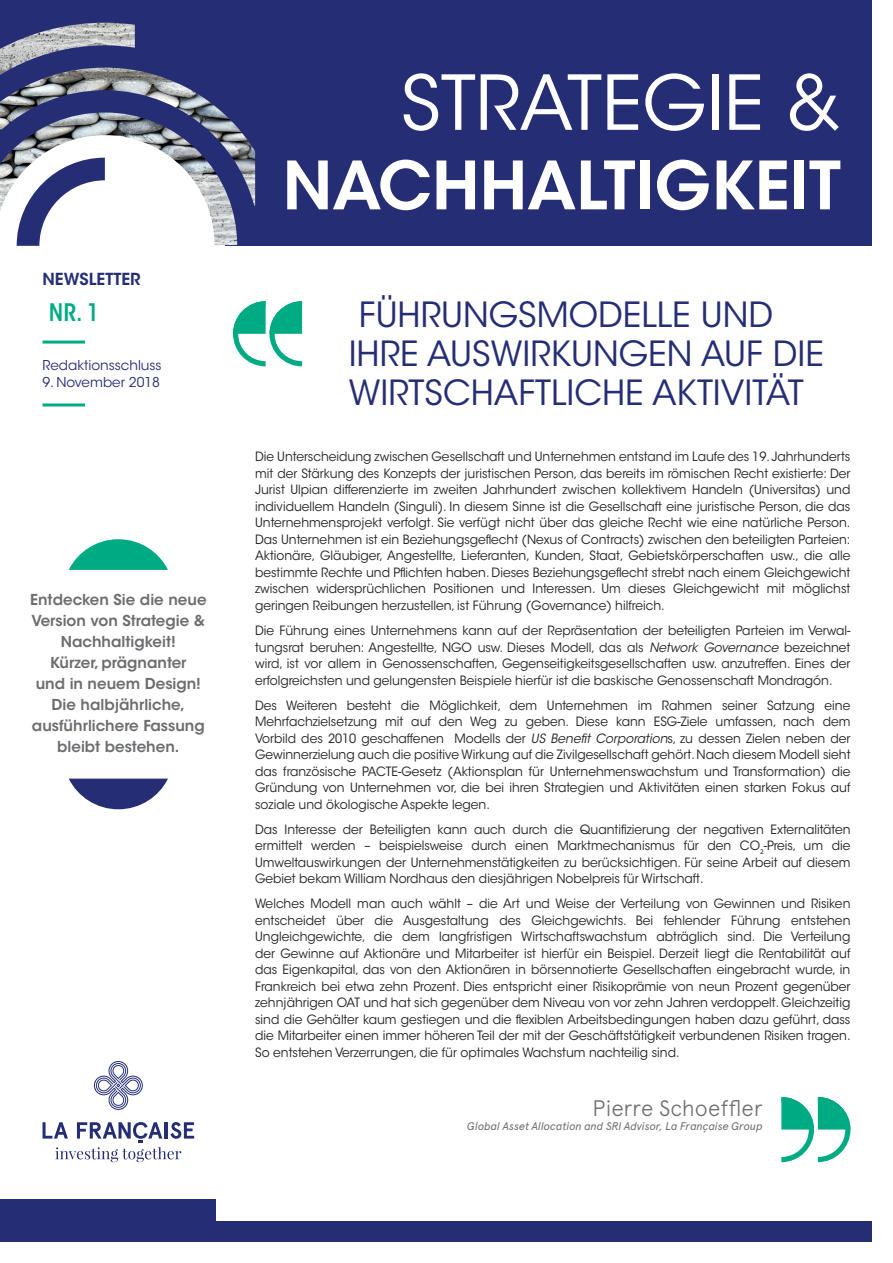
<style>
.page{position:relative;width:893px;height:1263px;background:#fff}
.page>*{position:absolute;margin:0;border:0;box-sizing:border-box;transform-origin:0 0}
.t1{font:75px "ITC Avant Garde Std";color:#fff}
.t2{font:600 66px "ITC Avant Garde Std";color:#fff}
.t3{font:34.5px/39px "ITC Avant Garde Std";color:#252e75}
.t4{font:600 condensed 24px "ITC Avant Garde Std";color:#00ab84}
.t5{font:300 22.5px "Apercu";letter-spacing:-.005em;color:#6c6d70}
.t6{font:600 16.5px "ITC Avant Garde Std";color:#252e75}
.t7{font:600 15px/21px "ITC Avant Garde Std";color:#6c6d70;text-align:center}
.t8{font:13.5px "ITC Avant Garde Std";color:#252e75}
.t9{font:12.75px/16.5px "ITC Avant Garde Std";color:#231f20;text-align:justify;scale:.96 1}
.t10{font:italic 11.1px "Apercu";letter-spacing:-.01em;color:#6c6d70}
.s1{font-style:italic}
</style>
<div class="page">
<div style="left:0;top:0;width:872px;height:245px;background:#252e75"></div>
<img style="left:0;top:23px;width:255px;height:222px">
<svg style="left:17px;top:158px;width:88px;height:88px"></svg>
<svg style="left:43px;top:1122px;width:151px;height:40px"></svg>
<svg style="left:94px;top:1061px;width:49px;height:49px"></svg>
<hr style="left:43px;top:341px;width:42px;height:3px;background:#00ab84">
<hr style="left:43px;top:403px;width:42px;height:3px;background:#00ab84">
<svg style="left:233px;top:301px;width:69px;height:65px"></svg>
<div style="left:0;top:1199px;width:872px;height:43px;background:#252e75"></div>
<div style="left:217px;top:1189px;width:676px;height:31px;background:#fff"></div>
<svg style="left:781px;top:1097px;width:69px;height:65px"></svg>
<svg style="left:69px;top:779px;width:99px;height:30px"></svg>
<svg style="left:69px;top:539px;width:99px;height:31px"></svg>
<p class="t6" style="left:43px;top:268px;width:99px">NEWSLETTER</p>
<h3 class="t4" style="left:49px;top:297px;width:52px">NR. 1</h3>
<p class="t8" style="left:43px;top:357px;width:121px">Redaktionsschluss</p>
<p class="t8" style="left:43px;top:374px;width:119px">9. November 2018</p>
<p class="t7" style="left:30px;top:589px;width:178px">Entdecken Sie die neue<br>Version von Strategie &amp;<br>Nachhaltigkeit!<br>Kürzer, prägnanter<br>und in neuem Design!<br>Die halbjährliche, ausführlichere Fassung bleibt bestehen.</p>
<h1 class="t1" style="left:401px;top:57px;width:442px">STRATEGIE &amp;</h1>
<h2 class="t2" style="left:283px;top:143px;width:560px">NACHHALTIGKEIT</h2>
<h3 class="t3" style="left:349px;top:295px;width:477px">FÜHRUNGSMODELLE UND<br>IHRE AUSWIRKUNGEN AUF DIE<br>WIRTSCHAFTLICHE AKTIVITÄT</h3>
<p class="t9" style="left:255px;top:449px;width:622px">Die Unterscheidung zwischen Gesellschaft und Unternehmen entstand im Laufe des 19. Jahrhunderts mit der Stärkung des Konzepts der juristischen Person, das bereits im römischen Recht existierte: Der Jurist Ulpian differenzierte im zweiten Jahrhundert zwischen kollektivem Handeln (Universitas) und individuellem Handeln (Singuli). In diesem Sinne ist die Gesellschaft eine juristische Person, die das Unternehmensprojekt verfolgt. Sie verfügt nicht über das gleiche Recht wie eine natürliche Person.<br>Das Unternehmen ist ein Beziehungsgeflecht (Nexus of Contracts) zwischen den beteiligten Parteien:<br>Aktionäre, Gläubiger, Angestellte, Lieferanten, Kunden, Staat, Gebietskörperschaften usw., die alle bestimmte Rechte und Pflichten haben. Dieses Beziehungsgeflecht strebt nach einem Gleichgewicht zwischen widersprüchlichen Positionen und Interessen. Um dieses Gleichgewicht mit möglichst geringen Reibungen herzustellen, ist Führung (Governance) hilfreich.</p>
<p class="t9" style="left:255px;top:622px;width:622px">Die Führung eines Unternehmens kann auf der Repräsentation der beteiligten Parteien im Verwal&shy;tungsrat beruhen: Angestellte, NGO usw. Dieses Modell, das als <span class="s1">Network Governance</span> bezeichnet wird, ist vor allem in Genossenschaften, Gegenseitigkeitsgesellschaften usw. anzutreffen. Eines der erfolgreichsten und gelungensten Beispiele hierfür ist die baskische Genossenschaft Mondragón.</p>
<p class="t9" style="left:255px;top:697px;width:622px">Des Weiteren besteht die Möglichkeit, dem Unternehmen im Rahmen seiner Satzung eine Mehrfachzielsetzung mit auf den Weg zu geben. Diese kann ESG-Ziele umfassen, nach dem Vorbild des 2010 geschaffenen Modells der <span class="s1">US Benefit Corporation</span>s, zu dessen Zielen neben der Gewinnerzielung auch die positive Wirkung auf die Zivilgesellschaft gehört. Nach diesem Modell sieht das französische PACTE-Gesetz (Aktionsplan für Unternehmenswachstum und Transformation) die Gründung von Unternehmen vor, die bei ihren Strategien und Aktivitäten einen starken Fokus auf soziale und ökologische Aspekte legen.</p>
<p class="t9" style="left:255px;top:821px;width:622px">Das Interesse der Beteiligten kann auch durch die Quantifizierung der negativen Externalitäten ermittelt werden – beispielsweise durch einen Marktmechanismus für den CO<sub>2</sub>-Preis, um die Umweltauswirkungen der Unternehmenstätigkeiten zu berücksichtigen. Für seine Arbeit auf diesem Gebiet bekam William Nordhaus den diesjährigen Nobelpreis für Wirtschaft.</p>
<p class="t9" style="left:255px;top:895px;width:622px">Welches Modell man auch wählt – die Art und Weise der Verteilung von Gewinnen und Risiken entscheidet über die Ausgestaltung des Gleichgewichts. Bei fehlender Führung entstehen Ungleichgewichte, die dem langfristigen Wirtschaftswachstum abträglich sind. Die Verteilung der Gewinne auf Aktionäre und Mitarbeiter ist hierfür ein Beispiel. Derzeit liegt die Rentabilität auf das Eigenkapital, das von den Aktionären in börsennotierte Gesellschaften eingebracht wurde, in Frankreich bei etwa zehn Prozent. Dies entspricht einer Risikoprämie von neun Prozent gegenüber zehnjährigen OAT und hat sich gegenüber dem Niveau von vor zehn Jahren verdoppelt. Gleichzeitig sind die Gehälter kaum gestiegen und die flexiblen Arbeitsbedingungen haben dazu geführt, dass die Mitarbeiter einen immer höheren Teil der mit der Geschäftstätigkeit verbundenen Risiken tragen.<br>So entstehen Verzerrungen, die für optimales Wachstum nachteilig sind.</p>
<h3 class="t5" style="left:592px;top:1095px;width:172px">Pierre Schoeffler</h3>
<p class="t10" style="left:467px;top:1119px;width:297px">Global Asset Allocation and SRI Advisor, La Française Group</p>
</div>
